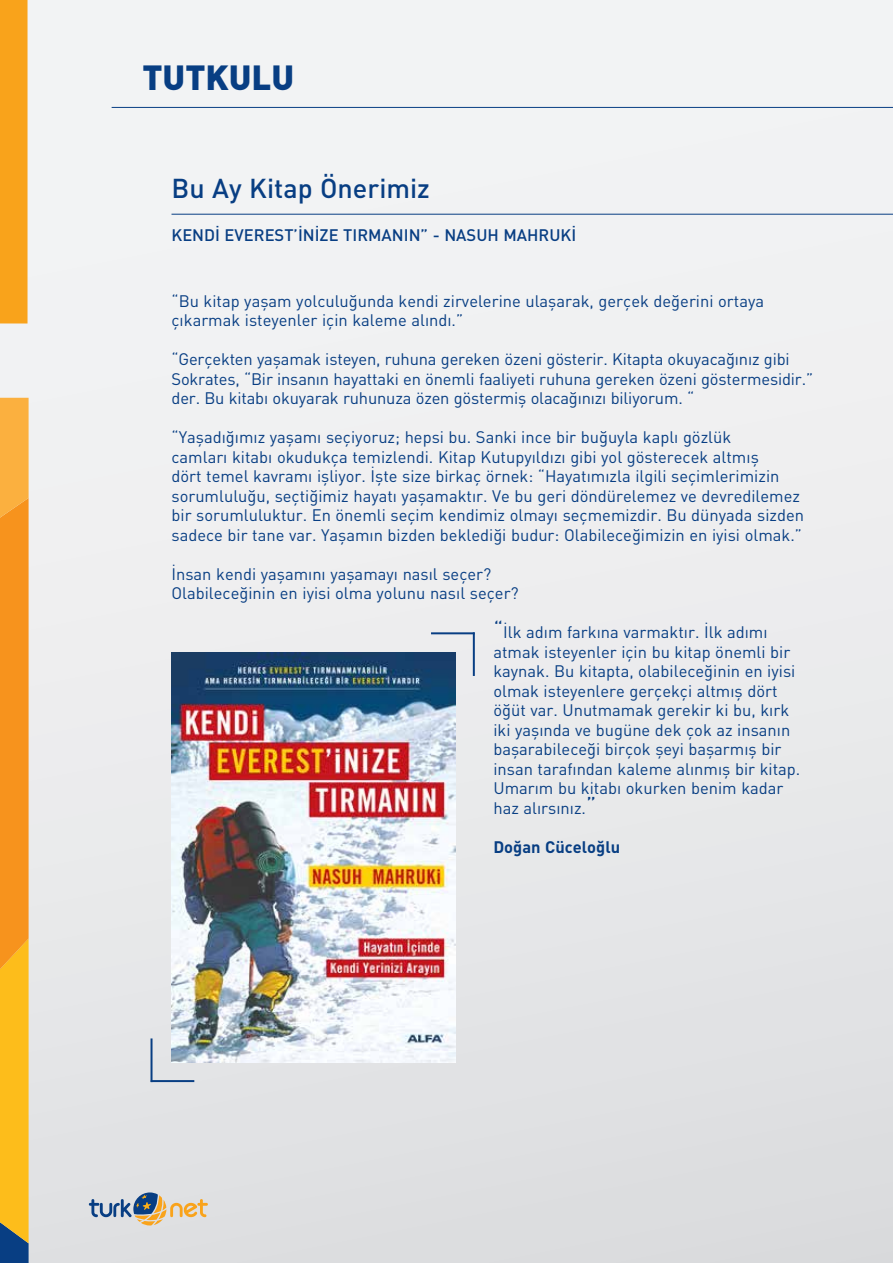
<style>
.page{position:relative;width:893px;height:1263px;background:#fff}
.page>*{position:absolute;margin:0;border:0;box-sizing:border-box;transform-origin:0 0}
.t1{font:900 34.5px "DIN";color:#083e83}
.t2{font:500 27px "DIN";color:#083e83}
.t3{font:16.5px/19.5px "DIN";color:#083e83}
.t4{font:500 16.5px "DIN";color:#083e83}
.t5{font:700 16.5px "DIN";color:#083e83}
.s1{font-size:22.5px}
.s2{font-size:24px}
</style>
<div class="page">
<div style="left:0;top:0;width:893px;height:1263px;background:linear-gradient(to bottom,#f6f7f7,#dfdfe1)"></div>
<div style="left:0;top:0;width:28px;height:324px;background:#f9a31b"></div>
<svg style="left:0;top:398px;width:29px;height:865px;background:#f1a227"></svg>
<hr style="left:112px;top:107px;width:781px;height:1px;background:#083e83">
<svg style="left:89px;top:1192px;width:119px;height:33px;background:#bdbab3"></svg>
<hr style="left:473px;top:632px;width:2px;height:44px;background:#083e83">
<hr style="left:431px;top:632px;width:44px;height:2px;background:#083e83">
<hr style="left:151px;top:1038px;width:2px;height:44px;background:#083e83">
<hr style="left:151px;top:1080px;width:43px;height:2px;background:#083e83">
<hr style="left:171px;top:214px;width:722px;height:1px;background:#083e83">
<img style="left:172px;top:653px;width:283px;height:409px">
<h1 class="t1" style="left:142px;top:55px;width:153px">TUTKULU</h1>
<h2 class="t2" style="left:171px;top:171px;width:260px">Bu Ay Kitap Önerimiz</h2>
<p class="t4" style="left:171px;top:225px;width:406px">KENDİ EVEREST’İNİZE TIRMANIN” - NASUH MAHRUKİ</p>
<p class="t3" style="left:171px;top:291px;width:594px">“Bu kitap yaşam yolculuğunda kendi zirvelerine ulaşarak, gerçek değerini ortaya çıkarmak isteyenler için kaleme alındı.”</p>
<p class="t3" style="left:171px;top:349px;width:643px">“Gerçekten yaşamak isteyen, ruhuna gereken özeni gösterir. Kitapta okuyacağınız gibi<br>Sokrates, “Bir insanın hayattaki en önemli faaliyeti ruhuna gereken özeni göstermesidir.” der. Bu kitabı okuyarak ruhunuza özen göstermiş olacağınızı biliyorum. “</p>
<p class="t3" style="left:171px;top:427px;width:634px">“Yaşadığımız yaşamı seçiyoruz; hepsi bu. Sanki ince bir buğuyla kaplı gözlük<br>camları kitabı okudukça temizlendi. Kitap Kutupyıldızı gibi yol gösterecek altmış<br>dört temel kavramı işliyor. İşte size birkaç örnek: “Hayatımızla ilgili seçimlerimizin sorumluluğu, seçtiğimiz hayatı yaşamaktır. Ve bu geri döndürelemez ve devredilemez bir sorumluluktur. En önemli seçim kendimiz olmayı seçmemizdir. Bu dünyada sizden sadece bir tane var. Yaşamın bizden beklediği budur: Olabileceğimizin en iyisi olmak.”</p>
<p class="t3" style="left:171px;top:564px;width:349px">İnsan kendi yaşamını yaşamayı nasıl seçer?<br>Olabileceğinin en iyisi olma yolunu nasıl seçer?</p>
<p class="t3" style="left:493px;top:622px;width:308px"><span class="s1">“</span>İlk adım farkına varmaktır. İlk adımı atmak isteyenler için bu kitap önemli bir kaynak. Bu kitapta, olabileceğinin en iyisi olmak isteyenlere gerçekçi altmış dört öğüt var. Unutmamak gerekir ki bu, kırk iki yaşında ve bugüne dek çok az insanın başarabileceği birçok şeyi başarmış bir insan tarafından kaleme alınmış bir kitap.<br>Umarım bu kitabı okurken benim kadar haz alırsınız.<span class="s2">”</span></p>
<p class="t5" style="left:493px;top:836px;width:128px">Doğan Cüceloğlu</p>
</div>
